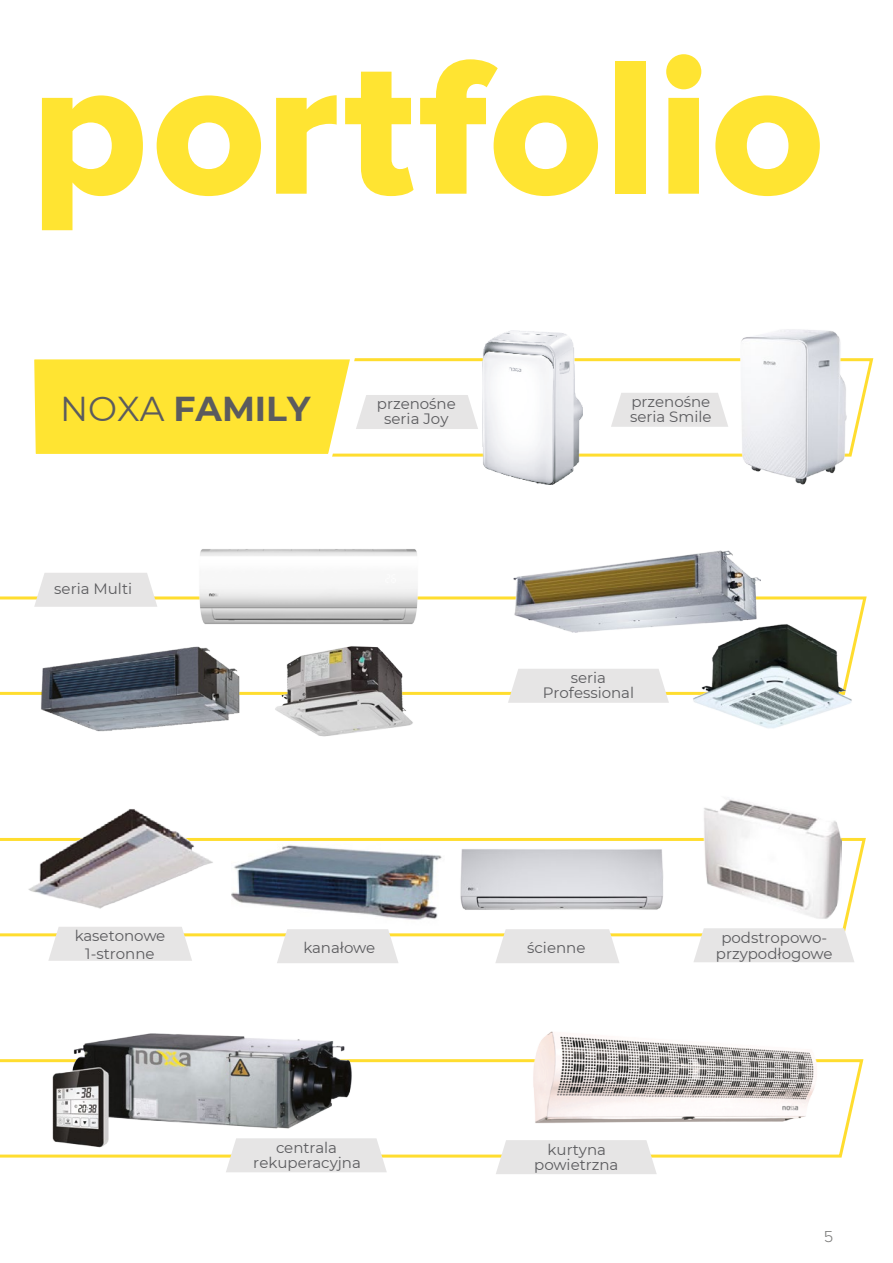
<style>
.page{position:relative;width:893px;height:1263px;background:#fff}
.page>*{position:absolute;margin:0;border:0;box-sizing:border-box;transform-origin:0 0}
.t1{font:198.45px "Proxima Nova Extrabld";letter-spacing:.005em;color:#ffe432}
.t2{font:700 34.5px "Montserrat";color:#5b5b5e}
.t3{font:300 16.5px "Proxima Nova";color:#7b7b7a}
.t4{font:15px/15px "Montserrat";color:#5b5b5e;text-align:center}
.s1{font-weight:400}
</style>
<div class="page">
<svg style="left:478px;top:358px;width:396px;height:99px"></svg>
<svg style="left:34px;top:358px;width:444px;height:99px"></svg>
<svg style="left:611px;top:393px;width:116px;height:34px;background:#e8e7e7"></svg>
<img style="left:482px;top:330px;width:100px;height:155px">
<img style="left:727px;top:329px;width:132px;height:156px">
<svg style="left:0;top:1059px;width:864px;height:99px"></svg>
<div style="left:496px;top:1140px;width:161px;height:34px;background:#e6e5e5"></div>
<img style="left:29px;top:1033px;width:333px;height:118px">
<div style="left:226px;top:1138px;width:161px;height:34px;background:#e6e5e5"></div>
<svg style="left:0;top:838px;width:866px;height:99px"></svg>
<svg style="left:495px;top:929px;width:124px;height:34px;background:#e8e6e4"></svg>
<img style="left:693px;top:799px;width:149px;height:120px">
<div style="left:693px;top:928px;width:161px;height:34px;background:#e6e5e5"></div>
<svg style="left:277px;top:929px;width:122px;height:34px;background:#e8e6e4"></svg>
<img style="left:20px;top:809px;width:198px;height:109px">
<svg style="left:48px;top:927px;width:144px;height:34px;background:#e7e6e4"></svg>
<svg style="left:0;top:596px;width:867px;height:99px"></svg>
<img style="left:514px;top:550px;width:246px;height:82px">
<img style="left:675px;top:616px;width:184px;height:113px">
<img style="left:196px;top:549px;width:225px;height:78px">
<img style="left:20px;top:606px;width:251px;height:126px">
<svg style="left:34px;top:573px;width:123px;height:34px;background:#e8e7e6"></svg>
<div style="left:508px;top:669px;width:161px;height:34px;background:#e6e5e5"></div>
<img style="left:271px;top:642px;width:145px;height:95px">
<img style="left:453px;top:843px;width:220px;height:72px">
<img style="left:532px;top:1031px;width:289px;height:95px">
<h1 class="t1" style="left:31px;top:37px;width:795px">portfolio</h1>
<h2 class="t2" style="left:60px;top:384px;width:252px"><span class="s1">NOXA</span> FAMILY</h2>
<p class="t4" style="left:377px;top:395px;width:80px">przenośne seria Joy</p>
<p class="t4" style="left:630px;top:393px;width:83px;text-align:left">przenośne seria Smile</p>
<p class="t4" style="left:54px;top:581px;width:79px">seria Multi</p>
<p class="t4" style="left:75px;top:926px;width:92px;line-height:18px">kasetonowe<br>1-stronne</p>
<p class="t4" style="left:303px;top:940px;width:73px">kanałowe</p>
<p class="t4" style="left:253px;top:1139px;width:109px">centrala rekuperacyjna</p>
<p class="t4" style="left:543px;top:670px;width:93px">seria<br>Professional</p>
<p class="t4" style="left:527px;top:940px;width:60px">ścienne</p>
<p class="t4" style="left:716px;top:929px;width:118px;line-height:16.5px">podstropowo&shy;przypodłogowe</p>
<p class="t4" style="left:534px;top:1141px;width:86px">kurtyna powietrzna</p>
<p class="t3" style="left:824px;top:1227px;width:11px">5</p>
</div>
